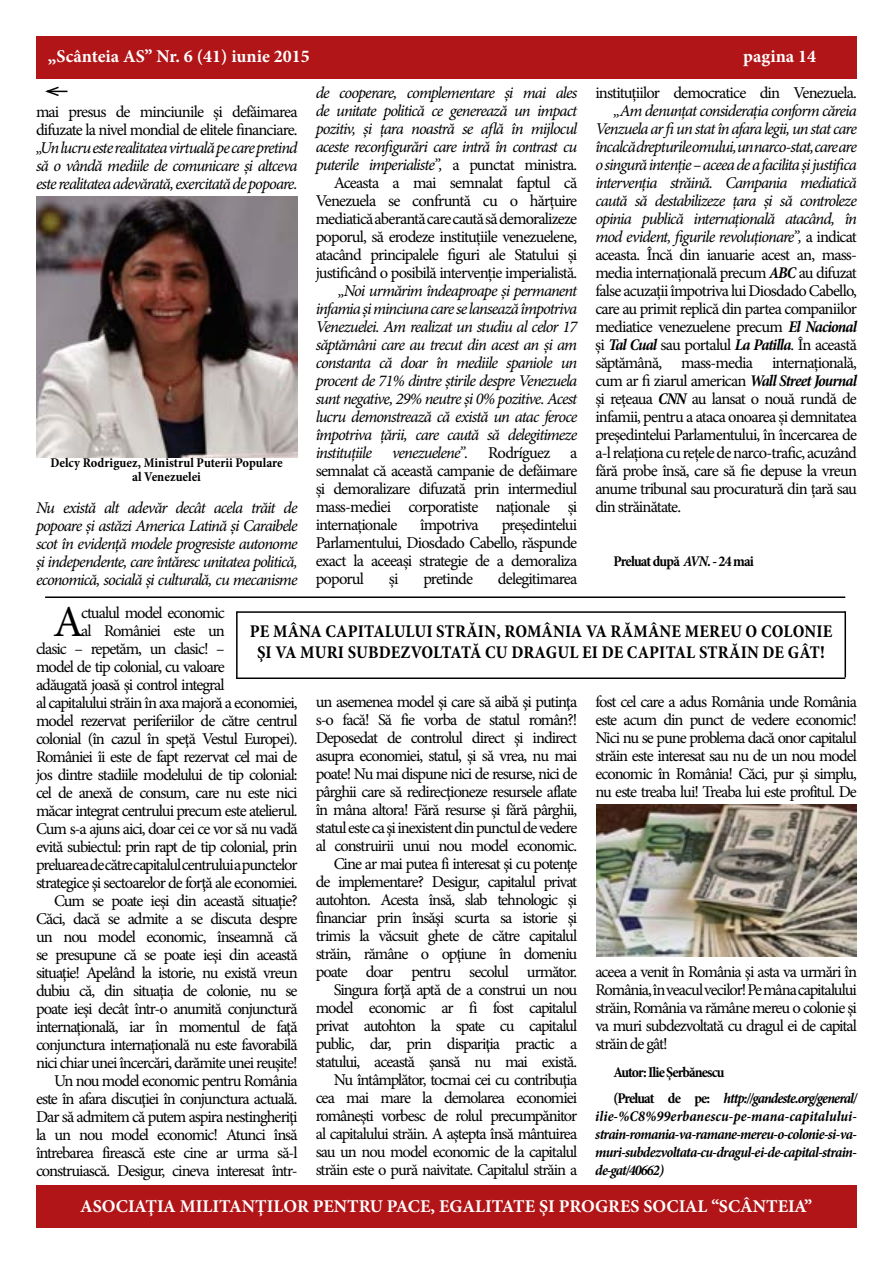
<style>
.page{position:relative;width:893px;height:1263px;background:#fff}
.page>*{position:absolute;margin:0;border:0;box-sizing:border-box;transform-origin:0 0}
.t1{font:44.25px "Minion Pro";color:#000}
.t2{font:700 condensed 18px/21.6px "Minion Pro";letter-spacing:.01em;color:#000;text-align:center}
.t3{font:700 18px "Minion Pro";color:#fff}
.t4{font:16.5px/18px "Minion Pro";letter-spacing:-.06em;color:#000;text-align:justify}
.t5{font:italic 16.5px/18px "Minion Pro";letter-spacing:-.055em;color:#000;text-align:justify}
.t6{font:italic 700 condensed 15px/18px "Minion Pro";letter-spacing:-.045em;color:#000;text-align:justify}
.t7{font:700 condensed 15px/25.5px "Minion Pro";letter-spacing:-.055em;color:#000}
.t8{font:700 condensed 13.5px/13.5px "Minion Pro";color:#000;text-align:center}
.s1{font-style:italic}
.s2{font-style:normal}
.s3{font-weight:700;font-style:italic;font-stretch:condensed}
</style>
<div class="page">
<div style="left:36px;top:1185px;width:820px;height:42px;background:#b11517"></div>
<div style="left:36px;top:36px;width:820px;height:42px;background:#b11517"></div>
<img style="left:36px;top:196px;width:261px;height:262px">
<svg style="left:45px;top:86px;width:22px;height:10px"></svg>
<hr style="left:45px;top:596px;width:800px;height:2px;background:#000">
<img style="left:596px;top:805px;width:261px;height:151px">
<hr style="left:237px;top:611px;width:608px;height:2px;background:#000">
<hr style="left:236px;top:611px;width:2px;height:67px;background:#000">
<hr style="left:236px;top:677px;width:609px;height:2px;background:#000">
<hr style="left:844px;top:611px;width:2px;height:66px;background:#000">
<p class="t3" style="left:48px;top:43px;width:264px">„Scânteia AS” Nr. 6 (41) iunie 2015</p>
<p class="t3" style="left:743px;top:43px;width:75px">pagina 14</p>
<p class="t4" style="left:36px;top:102px;width:263px">mai presus de minciunile și defăimarea difuzate la nivel mondial de elitele financiare.</p>
<p class="t5" style="left:36px;top:138px;width:263px">„Un lucru este realitatea virtuală pe care pretind să o vândă mediile de comunicare și altceva este realitatea adevărată, exercitată de popoare.</p>
<p class="t4" style="left:316px;top:83px;width:263px;text-align:right"><span class="s1">de cooperare, complementare și mai ales de unitate politică ce generează un impact pozitiv, și țara noastră se află în mijlocul aceste reconfigurări care intră în contrast cu puterile imperialiste”,</span> a punctat ministra.<br>Aceasta a mai semnalat faptul că Venezuela se confruntă cu o hărțuire mediatică aberantă care caută să demoralizeze poporul, să erodeze instituțiile venezuelene, atacând principalele figuri ale Statului și justificând o posibilă intervenție imperialistă.</p>
<p class="t5" style="left:316px;top:281px;width:263px;text-indent:22px">„Noi urmărim îndeaproape și permanent infamia și minciuna care se lansează împotriva Venezuelei. Am realizat un studiu al celor 17 săptămâni care au trecut din acest an și am constanta că doar în mediile spaniole un procent de 71% dintre știrile despre Venezuela sunt negative, 29% neutre și 0% pozitive. Acest lucru demonstrează că există un atac feroce împotriva țării, care caută să delegitimeze instituțiile venezuelene”. <span class="s2">Rodríguez a semnalat că această campanie de defăimare și demoralizare difuzată prin intermediul mass-mediei corporatiste naționale și internaționale</span></p>
<p class="t4" style="left:595px;top:83px;width:263px">instituțiilor democratice din Venezuela.</p>
<p class="t4" style="left:595px;top:101px;width:263px;text-indent:18px"><span class="s1">„Am denunțat considerația conform căreia Venzuela ar fi un stat în afara legii, un stat care încalcă drepturile omului, un narco-stat, care are o singură intenție – aceea de a facilita și justifica intervenția străină. Campania mediatică caută să destabilizeze țara și să controleze opinia publică internațională atacând, în mod evident, figurile revoluționare”,</span> a indicat aceasta. Încă din ianuarie acest an, mass&shy;media internațională precum <span class="s3">ABC</span> au difuzat false acuzații împotriva lui Diosdado Cabello, care au primit replică din partea companiilor mediatice venezuelene precum <span class="s3">El Nacional </span>și <span class="s3">Tal Cual</span> sau portalul <span class="s3">La Patilla</span>. În această săptămână, mass-media internațională, cum ar fi ziarul american <span class="s3">Wall Street Journal </span>și rețeaua <span class="s3">CNN</span> au lansat o nouă rundă de infamii, pentru a ataca onoarea și demnitatea președintelui Parlamentului, în încercarea de a-l relaționa cu rețele de narco-trafic, acuzând fără probe însă, care să fie depuse la vreun anume tribunal sau procuratură din țară sau din străinătate.</p>
<p class="t8" style="left:50px;top:456px;width:234px">DELCY RODRIGUEZ, MINISTRUL PUTERII POPULARE<br>AL VENEZUELEI</p>
<p class="t5" style="left:36px;top:498px;width:263px">Nu există alt adevăr decât acela trăit de popoare și astăzi America Latină și Caraibele scot în evidență modele progresiste autonome și independente, care întăresc unitatea politică, economică, socială și culturală, cu mecanisme</p>
<p class="t4" style="left:316px;top:515px;width:263px;text-indent:186px">președintelui Parlamentului, Diosdado Cabello, răspunde exact la aceeași strategie de a demoraliza poporul</p>
<p class="t4" style="left:420px;top:515px;width:60px">împotriva</p>
<p class="t7" style="left:613px;top:548px;width:142px">PRELUAT DUPĂ <span class="s1">AVN.</span> - 24 MAI</p>
<p class="t4" style="left:389px;top:569px;width:11px">și</p>
<p class="t4" style="left:423px;top:569px;width:51px">pretinde</p>
<p class="t4" style="left:498px;top:569px;width:81px">delegitimarea</p>
<h1 class="t1" style="left:53px;top:592px;width:32px">A</h1>
<p class="t4" style="left:81px;top:604px;width:145px">ctualul model economic</p>
<p class="t2" style="left:250px;top:620px;width:584px">PE MÂNA CAPITALULUI STRĂIN, ROMÂNIA VA RĂMÂNE MEREU O COLONIE<br>ŞI VA MURI SUBDEZVOLTATĂ CU DRAGUL EI DE CAPITAL STRĂIN DE GÂT!</p>
<p class="t4" style="left:81px;top:622px;width:145px">al României este un</p>
<p class="t4" style="left:36px;top:640px;width:190px">clasic – repetăm, un clasic! –</p>
<p class="t4" style="left:36px;top:658px;width:190px">model de tip colonial, cu valoare</p>
<p class="t4" style="left:36px;top:676px;width:190px">adăugată joasă şi control integral</p>
<p class="t4" style="left:36px;top:694px;width:263px">al capitalului străin în axa majoră a economiei,</p>
<p class="t4" style="left:36px;top:712px;width:263px">model rezervat periferiilor de către centrul</p>
<p class="t4" style="left:36px;top:730px;width:263px">colonial (în cazul în speţă Vestul Europei).</p>
<p class="t4" style="left:36px;top:748px;width:263px">României îi este de fapt rezervat cel mai de</p>
<p class="t4" style="left:36px;top:766px;width:263px">jos dintre stadiile modelului de tip colonial:</p>
<p class="t4" style="left:36px;top:784px;width:263px">cel de anexă de consum, care nu este nici</p>
<p class="t4" style="left:36px;top:802px;width:263px">măcar integrat centrului precum este atelierul.</p>
<p class="t4" style="left:36px;top:820px;width:263px">Cum s-a ajuns aici, doar cei ce vor să nu vadă</p>
<p class="t4" style="left:36px;top:838px;width:263px">evită subiectul: prin rapt de tip colonial, prin</p>
<p class="t4" style="left:36px;top:856px;width:263px">preluarea de către capitalul centrului a punctelor</p>
<p class="t4" style="left:36px;top:874px;width:263px">strategice şi sectoarelor de forţă ale economiei.</p>
<p class="t4" style="left:54px;top:892px;width:245px">Cum se poate ieşi din această situaţie?</p>
<p class="t4" style="left:36px;top:910px;width:263px">Căci, dacă se admite a se discuta despre</p>
<p class="t4" style="left:36px;top:928px;width:263px">un nou model economic, înseamnă că</p>
<p class="t4" style="left:36px;top:946px;width:263px">se presupune că se poate ieşi din această</p>
<p class="t4" style="left:36px;top:964px;width:263px">situaţie! Apelând la istorie, nu există vreun</p>
<p class="t4" style="left:36px;top:982px;width:263px">dubiu că, din situaţia de colonie, nu se</p>
<p class="t4" style="left:36px;top:1000px;width:263px">poate ieşi decât într-o anumită conjunctură</p>
<p class="t4" style="left:36px;top:1018px;width:263px">internaţională, iar în momentul de faţă</p>
<p class="t4" style="left:36px;top:1036px;width:263px">conjunctura internaţională nu este favorabilă</p>
<p class="t4" style="left:36px;top:1054px;width:263px">nici chiar unei încercări, darămite unei reuşite!</p>
<p class="t4" style="left:54px;top:1072px;width:245px">Un nou model economic pentru România</p>
<p class="t4" style="left:36px;top:1090px;width:263px">este în afara discuţiei în conjunctura actuală.</p>
<p class="t4" style="left:36px;top:1108px;width:263px">Dar să admitem că putem aspira nestingheriţi</p>
<p class="t4" style="left:36px;top:1126px;width:263px">la un nou model economic! Atunci însă</p>
<p class="t4" style="left:36px;top:1144px;width:263px">întrebarea firească este cine ar urma să-l</p>
<p class="t4" style="left:36px;top:1162px;width:263px">construiască. Desigur, cineva interesat într-</p>
<p class="t4" style="left:316px;top:693px;width:263px;text-align:right">un asemenea model şi care să aibă şi putinţa s-o facă! Să fie vorba de statul român?!<br>Deposedat de controlul direct şi indirect asupra economiei, statul, şi să vrea, nu mai poate! Nu mai dispune nici de resurse, nici de pârghii care să redirecţioneze resursele aflate în mâna altora! Fără resurse şi fără pârghii, statul este ca şi inexistent din punctul de vedere al construirii unui nou model economic.<br>Cine ar mai putea fi interesat şi cu potenţe de implementare? Desigur, capitalul privat autohton. Acesta însă, slab tehnologic şi financiar prin însăşi scurta sa istorie şi trimis la văcsuit ghete de către capitalul străin, rămâne o opţiune în domeniu poate doar pentru secolul următor.<br>Singura forţă aptă de a construi un nou model economic ar fi fost capitalul privat autohton la spate cu capitalul public, dar, prin dispariţia practic a statului, această şansă nu mai există.<br>Nu întâmplător, tocmai cei cu contribuţia cea mai mare la demolarea economiei româneşti vorbesc de rolul precumpănitor al capitalului străin. A aştepta însă mântuirea sau un nou model economic de la capitalul străin este o pură naivitate. Capitalul străin a</p>
<p class="t4" style="left:595px;top:693px;width:263px">fost cel care a adus România unde România este acum din punct de vedere economic!<br>Nici nu se pune problema dacă onor capitalul străin este interesat sau nu de un nou model economic în România! Căci, pur şi simplu, nu este treaba lui! Treaba lui este profitul. De</p>
<p class="t4" style="left:595px;top:963px;width:263px">aceea a venit în România şi asta va urmări în România, în veacul vecilor! Pe mâna capitalului străin, România va rămâne mereu o colonie şi va muri subdezvoltată cu dragul ei de capital străin de gât!</p>
<p class="t7" style="left:613px;top:1060px;width:245px">AUTOR: ILIE ŞERBĂNESCU<br>(PRELUAT DE PE: <span class="s1">http://gandeste.org/general/</span></p>
<p class="t6" style="left:595px;top:1107px;width:263px">ilie-%C8%99erbanescu-pe-mana-capitalului&shy;strain-romania-va-ramane-mereu-o-colonie-si-va&shy;muri-subdezvoltata-cu-dragul-ei-de-capital-strain&shy;de-gat/40662)</p>
<p class="t3" style="left:80px;top:1194px;width:733px">ASOCIAŢIA MILITANŢILOR PENTRU PACE, EGALITATE ŞI PROGRES SOCIAL “SCÂNTEIA”</p>
</div>
